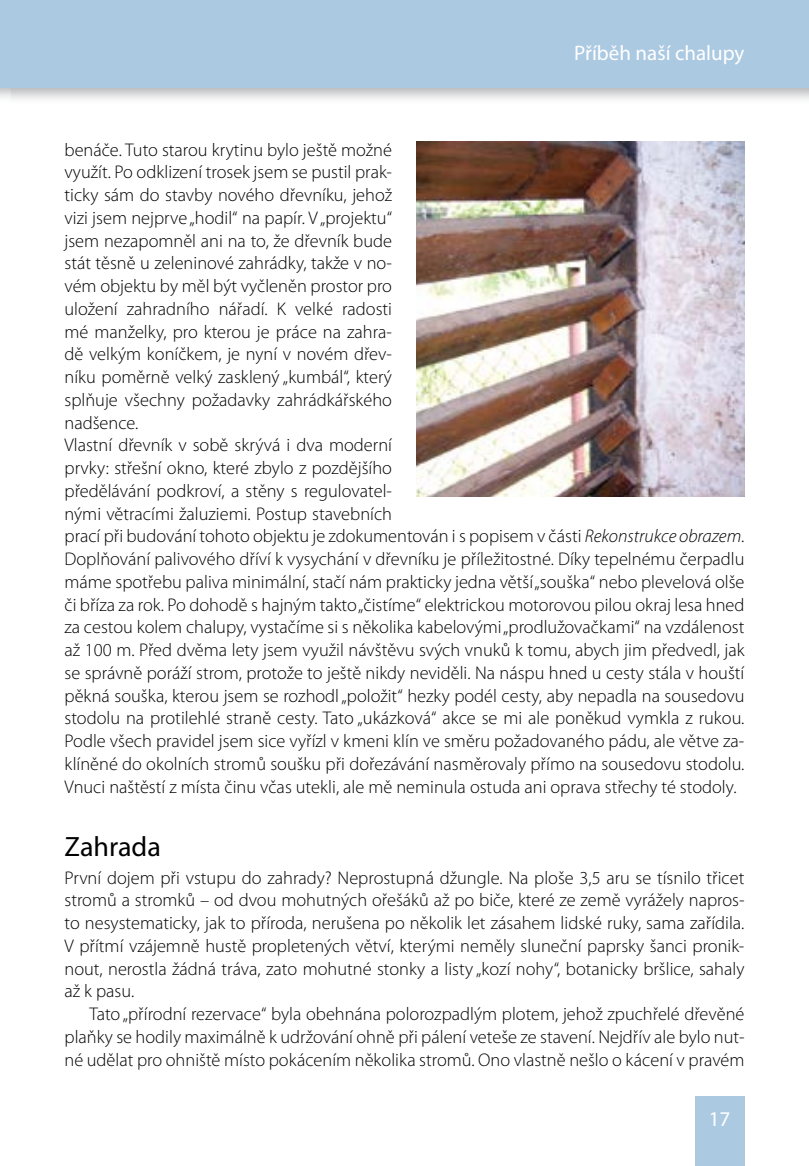
<style>
.page{position:relative;width:809px;height:1166px;background:#fff}
.page>*{position:absolute;margin:0;border:0;box-sizing:border-box;transform-origin:0 0}
.t1{font:28px "Myriad Pro";color:#000}
.t2{font:21px "Myriad Pro";color:#fff}
.t3{font:300 18.38px/22.8px "Myriad Pro";color:#000;text-align:justify}
.s1{font-style:italic}
</style>
<div class="page">
<div style="left:694px;top:1096px;width:50px;height:70px;background:#acc9e2"></div>
<div style="left:0;top:0;width:809px;height:87px;background:#acc9e2"></div>
<img style="left:417px;top:142px;width:327px;height:355px">
<p class="t2" style="left:574px;top:40px;width:172px">Příběh naší chalupy</p>
<p class="t3" style="left:64px;top:138px;width:681px;text-align:left">benáče. Tuto starou krytinu bylo ještě možné<br>využít. Po odklizení trosek jsem se pustil prak-<br>ticky sám do stavby nového dřevníku, jehož<br>vizi jsem nejprve „hodil“ na papír. V „projektu“<br>jsem nezapomněl ani na to, že dřevník bude<br>stát těsně u zeleninové zahrádky, takže v no-<br>vém objektu by měl být vyčleněn prostor pro<br>uložení zahradního nářadí. K velké radosti<br>mé manželky, pro kterou je práce na zahra-<br>dě velkým koníčkem, je nyní v novém dřev-<br>níku poměrně velký zasklený „kumbál“, který<br>splňuje všechny požadavky zahrádkářského<br>nadšence.<br>Vlastní dřevník v sobě skrývá i dva moderní<br>prvky: střešní okno, které zbylo z pozdějšího<br>předělávání podkroví, a stěny s regulovatel-<br>nými větracími žaluziemi. Postup stavebních<br>prací při budování tohoto objektu je zdokumentován i s popisem v části <span class="s1">Rekonstrukce obrazem</span>.<br>Doplňování palivového dříví k vysychání v dřevníku je příležitostné. Díky tepelnému čerpadlu máme spotřebu paliva minimální, stačí nám prakticky jedna větší „souška“ nebo plevelová olše či bříza za rok. Po dohodě s hajným takto „čistíme“ elektrickou motorovou pilou okraj lesa hned za cestou kolem chalupy, vystačíme si s několika kabelovými „prodlužovačkami“ na vzdálenost až 100 m. Před dvěma lety jsem využil návštěvu svých vnuků k tomu, abych jim předvedl, jak se správně poráží strom, protože to ještě nikdy neviděli. Na náspu hned u cesty stála v houští pěkná souška, kterou jsem se rozhodl „položit“ hezky podél cesty, aby nepadla na sousedovu stodolu na protilehlé straně cesty. Tato „ukázková“ akce se mi ale poněkud vymkla z rukou.<br>Podle všech pravidel jsem sice vyřízl v kmeni klín ve směru požadovaného pádu, ale větve za&shy;klíněné do okolních stromů soušku při dořezávání nasměrovaly přímo na sousedovu stodolu.<br>Vnuci naštěstí z místa činu včas utekli, ale mě neminula ostuda ani oprava střechy té stodoly.</p>
<h1 class="t1" style="left:64px;top:829px;width:98px">Zahrada</h1>
<p class="t3" style="left:64px;top:866px;width:681px">První dojem při vstupu do zahrady? Neprostupná džungle. Na ploše 3,5 aru se tísnilo třicet stromů a stromků – od dvou mohutných ořešáků až po biče, které ze země vyrážely napros&shy;to nesystematicky, jak to příroda, nerušena po několik let zásahem lidské ruky, sama zařídila.<br>V přítmí vzájemně hustě propletených větví, kterými neměly sluneční paprsky šanci pronik&shy;nout, nerostla žádná tráva, zato mohutné stonky a listy „kozí nohy“, botanicky bršlice, sahaly až k pasu.</p>
<p class="t3" style="left:64px;top:1002px;width:681px;text-indent:25px">Tato „přírodní rezervace“ byla obehnána polorozpadlým plotem, jehož zpuchřelé dřevěné plaňky se hodily maximálně k udržování ohně při pálení veteše ze stavení. Nejdřív ale bylo nut&shy;né udělat pro ohniště místo pokácením několika stromů. Ono vlastně nešlo o kácení v pravém</p>
<p class="t2" style="left:709px;top:1106px;width:23px">17</p>
</div>
